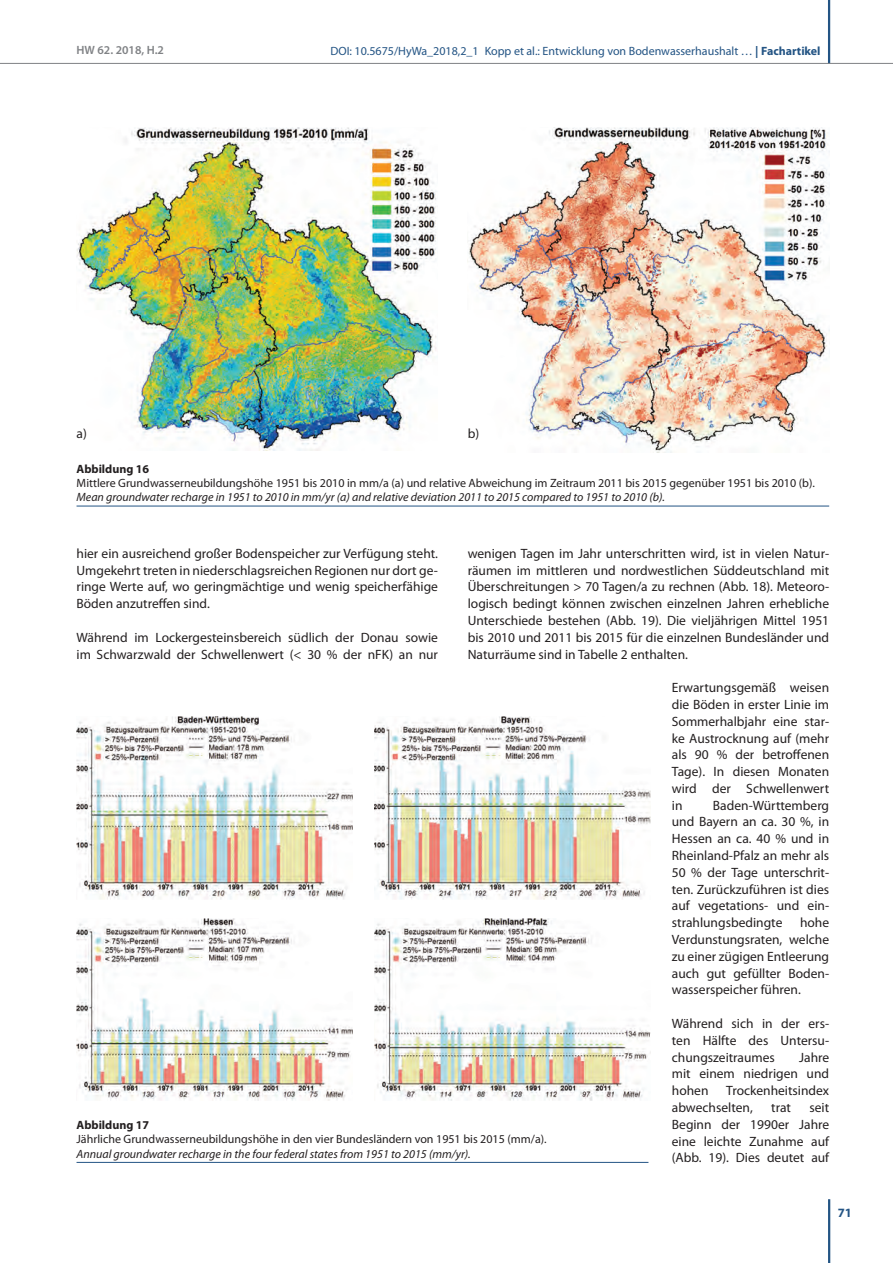
<style>
.page{position:relative;width:893px;height:1263px;background:#fff}
.page>*{position:absolute;margin:0;border:0;box-sizing:border-box;transform-origin:0 0}
.t1{font:13.5px/16.8px "Myriad Pro";color:#231f20;text-align:justify}
.t2{font:700 12.75px "Myriad Pro";color:#235484}
.t3{font:12px "Myriad Pro";color:#231f20}
.t4{font:italic 12px "Myriad Pro";color:#231f20}
.t5{font:12px "Myriad Pro";color:#235484}
.t6{font:700 12px "Myriad Pro";color:#231f20}
.t7{font:600 12px "Myriad Pro";color:#808285}
.s1{font-weight:700}
</style>
<div class="page">
<hr style="left:828px;top:1199px;width:2px;height:64px;background:#235484">
<hr style="left:828px;top:0;width:2px;height:64px;background:#235484">
<hr style="left:0;top:63px;width:893px;height:1px;background:#808285">
<img style="left:77px;top:128px;width:360px;height:322px">
<hr style="left:77px;top:506px;width:752px;height:1px;background:#235484">
<img style="left:469px;top:128px;width:360px;height:324px">
<img style="left:77px;top:717px;width:276px;height:182px">
<hr style="left:77px;top:1162px;width:571px;height:1px;background:#235484">
<img style="left:374px;top:717px;width:277px;height:183px">
<img style="left:77px;top:918px;width:276px;height:183px">
<img style="left:374px;top:918px;width:277px;height:183px">
<p class="t7" style="left:77px;top:42px;width:89px">HW 62. 2018, H.2</p>
<p class="t5" style="left:330px;top:43px;width:492px">DOI: 10.5675/HyWa_2018,2_1 Kopp et al.: Entwicklung von Bodenwasserhaushalt … <span class="s1">| Fachartikel</span></p>
<p class="t1" style="left:77px;top:425px;width:12px">a)</p>
<p class="t1" style="left:468px;top:425px;width:13px">b)</p>
<p class="t6" style="left:77px;top:461px;width:74px">Abbildung 16</p>
<p class="t3" style="left:77px;top:476px;width:740px">Mittlere Grundwasserneubildungshöhe 1951 bis 2010 in mm/a (a) und relative Abweichung im Zeitraum 2011 bis 2015 gegenüber 1951 bis 2010 (b).</p>
<p class="t4" style="left:77px;top:490px;width:590px">Mean groundwater recharge in 1951 to 2010 in mm/yr (a) and relative deviation 2011 to 2015 compared to 1951 to 2010 (b).</p>
<p class="t1" style="left:77px;top:545px;width:363px">hier ein ausreichend großer Bodenspeicher zur Verfügung steht.<br>Umgekehrt treten in niederschlagsreichen Regionen nur dort ge&shy;ringe Werte auf, wo geringmächtige und wenig speicherfähige Böden anzutreffen sind.</p>
<p class="t1" style="left:77px;top:629px;width:363px">Während im Lockergesteinsbereich südlich der Donau sowie im Schwarzwald der Schwellenwert (&lt; 30 % der nFK) an nur</p>
<p class="t1" style="left:468px;top:545px;width:363px">wenigen Tagen im Jahr unterschritten wird, ist in vielen Natur&shy;räumen im mittleren und nordwestlichen Süddeutschland mit Überschreitungen &gt; 70 Tagen/a zu rechnen (Abb. 18). Meteoro&shy;logisch bedingt können zwischen einzelnen Jahren erhebliche Unterschiede bestehen (Abb. 19). Die vieljährigen Mittel 1951 bis 2010 und 2011 bis 2015 für die einzelnen Bundesländer und Naturräume sind in Tabelle 2 enthalten.</p>
<p class="t1" style="left:672px;top:679px;width:159px">Erwartungsgemäß weisen die Böden in erster Linie im Sommerhalbjahr eine star&shy;ke Austrocknung auf (mehr als 90 % der betroffenen Tage). In diesen Monaten wird der Schwellenwert in</p>
<p class="t1" style="left:672px;top:796px;width:159px;text-indent:41px">Baden-Württemberg und Bayern an ca. 30 %, in Hessen an ca. 40 % und in Rheinland-Pfalz an mehr als 50 % der Tage unterschrit&shy;ten. Zurückzuführen ist dies auf vegetations- und ein&shy;strahlungsbedingte</p>
<p class="t1" style="left:672px;top:914px;width:159px;text-indent:128px">hohe Verdunstungsraten, welche zu einer zügigen Entleerung auch gut gefüllter Boden&shy;wasserspeicher führen.</p>
<p class="t1" style="left:672px;top:1015px;width:159px">Während sich in der ers&shy;ten Hälfte des Untersu&shy;chungszeitraumes</p>
<p class="t1" style="left:672px;top:1048px;width:159px;text-indent:127px">Jahre mit einem niedrigen und hohen</p>
<p class="t1" style="left:672px;top:1082px;width:159px;text-indent:54px">Trockenheitsindex abwechselten,</p>
<p class="t1" style="left:672px;top:1099px;width:159px;text-indent:138px">seit Beginn der 1990er Jahre eine leichte Zunahme auf (Abb. 19). Dies deutet auf</p>
<p class="t1" style="left:771px;top:1099px;width:21px">trat</p>
<p class="t6" style="left:77px;top:1117px;width:74px">Abbildung 17</p>
<p class="t3" style="left:77px;top:1132px;width:472px">Jährliche Grundwasserneubildungshöhe in den vier Bundesländern von 1951 bis 2015 (mm/a).</p>
<p class="t4" style="left:77px;top:1146px;width:396px">Annual groundwater recharge in the four federal states from 1951 to 2015 (mm/yr).</p>
<p class="t2" style="left:838px;top:1205px;width:16px">71</p>
</div>
